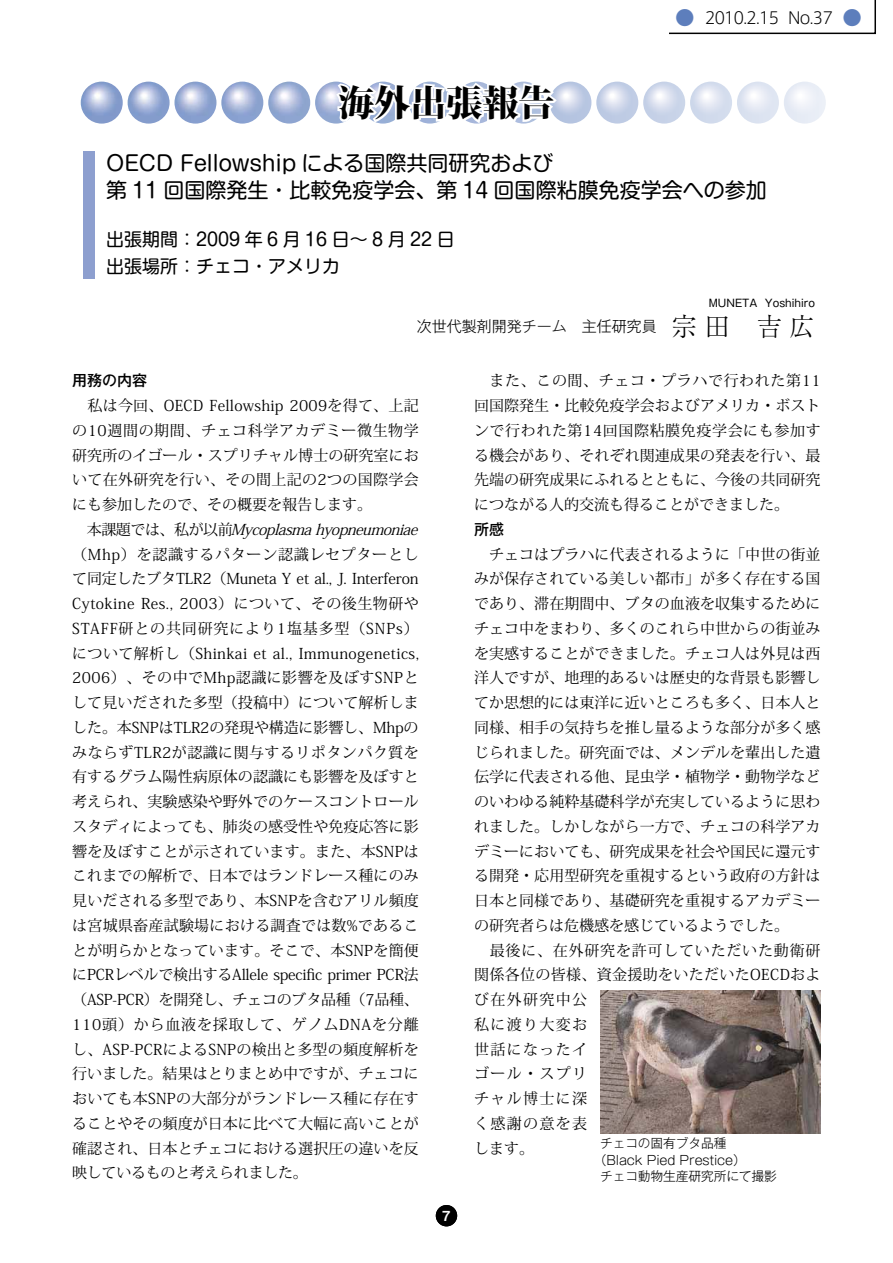
<style>
.page{position:relative;width:893px;height:1263px;background:#fff}
.page>*{position:absolute;margin:0;border:0;box-sizing:border-box;transform-origin:0 0}
.t1{font:36px "Koz Min Pro Heavy 90 msp RKSJ H";color:#000}
.t2{font:21px/27px "Shin M Go Pro Regular 90 msp RKSJ H";color:#000}
.t3{font:18px/27px "Shin M Go Pro Regular 90 msp RKSJ H";color:#000}
.t4{font:16.5px "Axis Std Light 90 msp RKSJ H";letter-spacing:-.08em;color:#000}
.t5{font:15px/24.8px "Koz Min Pro Regular 90 msp RKSJ H";letter-spacing:.005em;color:#000}
.t6{font:15px "Gothic MB101 Pro Light 90 msp RKSJ H";color:#000}
.t7{font:15px "Gothic MB101 Pro Medium 90 msp RKSJ H";color:#000}
.t8{font:13.8px "Midashi Go Pro MB31 90 msp RKSJ H";color:#fff}
.t9{font:12.75px "Gothic MB101 Pro Light 90 msp RKSJ H";letter-spacing:-.01em;color:#000}
.t10{font:10.5px "Gothic MB101 Pro Regular 90 msp RKSJ H";color:#000}
.s1{font-size:19.5px;color:#5d7ebc}
.s2{font-family:"Ryumin Pro Light 90 msp RKSJ H";font-size:25.5px}
.s3{font-style:italic}
</style>
<div class="page">
<img style="left:600px;top:991px;width:220px;height:143px">
<img style="left:81px;top:82px;width:42px;height:42px;border-radius:50%">
<img style="left:128px;top:82px;width:42px;height:42px;border-radius:50%">
<img style="left:174px;top:82px;width:42px;height:42px;border-radius:50%">
<img style="left:221px;top:82px;width:42px;height:42px;border-radius:50%">
<img style="left:268px;top:82px;width:42px;height:42px;border-radius:50%">
<img style="left:315px;top:82px;width:42px;height:42px;border-radius:50%">
<img style="left:549px;top:82px;width:42px;height:42px;border-radius:50%">
<img style="left:596px;top:82px;width:42px;height:42px;border-radius:50%">
<img style="left:643px;top:82px;width:42px;height:42px;border-radius:50%">
<img style="left:690px;top:82px;width:42px;height:42px;border-radius:50%">
<img style="left:737px;top:82px;width:42px;height:42px;border-radius:50%">
<img style="left:784px;top:82px;width:42px;height:42px;border-radius:50%">
<svg style="left:669px;top:0;width:207px;height:35px"></svg>
<div style="left:436px;top:1205px;width:21px;height:21px;background:#000;border-radius:50%"></div>
<svg style="left:333px;top:81px;width:226px;height:43px"></svg>
<div style="left:84px;top:151px;width:11px;height:128px;background:#8d9fcf"></div>
<h1 class="t1" style="left:338px;top:89px;width:217px">海外出張報告</h1>
<p class="t4" style="left:675px;top:12px;width:188px"><span class="s1">●</span> 2010.2.15 No.37 <span class="s1">●</span></p>
<h2 class="t2" style="left:106px;top:152px;width:662px">OECD Fellowship による国際共同研究および<br>第 11 回国際発生・比較免疫学会、第 14 回国際粘膜免疫学会への参加</h2>
<p class="t3" style="left:106px;top:228px;width:350px">出張期間：2009 年 6 月 16 日～ 8 月 22 日出張場所：チェコ・アメリカ</p>
<p class="t10" style="left:709px;top:300px;width:108px">MUNETA Yoshihiro</p>
<p class="t6" style="left:417px;top:321px;width:400px">次世代製剤開発チーム　主任研究員 <span class="s2">宗田 吉広</span></p>
<p class="t7" style="left:72px;top:375px;width:76px">用務の内容</p>
<p class="t5" style="left:72px;top:395px;width:351px">　私は今回、OECD Fellowship 2009を得て、上記の10週間の期間、チェコ科学アカデミー微生物学研究所のイゴール・スプリチャル博士の研究室において在外研究を行い、その間上記の2つの国際学会にも参加したので、その概要を報告します。<br>　本課題では、私が以前 <span class="s3">Mycoplasmahyopneumoniae</span>（Mhp）を認識するパターン認識レセプターとして同定したブタTLR2（Muneta Y et al., J. Interferon<br>Cytokine Res., 2003）について、その後生物研や<br>STAFF研との共同研究により1塩基多型（SNPs）について解析し（Shinkai et al., Immunogenetics,<br>2006）、その中でMhp認識に影響を及ぼすSNPとして見いだされた多型（投稿中）について解析しました。本SNPはTLR2の発現や構造に影響し、MhpのみならずTLR2が認識に関与するリポタンパク質を有するグラム陽性病原体の認識にも影響を及ぼすと考えられ、実験感染や野外でのケースコントロールスタディによっても、肺炎の感受性や免疫応答に影響を及ぼすことが示されています。また、本SNPはこれまでの解析で、日本ではランドレース種にのみ見いだされる多型であり、本SNPを含むアリル頻度は宮城県畜産試験場における調査では数%であることが明らかとなっています。そこで、本SNPを簡便にPCRレベルで検出するAllele specific primer PCR法（ASP-PCR）を開発し、チェコのブタ品種（7品種、<br>110頭）から血液を採取して、ゲノムDNAを分離し、ASP-PCRによるSNPの検出と多型の頻度解析を行いました。結果はとりまとめ中ですが、チェコにおいても本SNPの大部分がランドレース種に存在することやその頻度が日本に比べて大幅に高いことが確認され、日本とチェコにおける選択圧の違いを反映しているものと考えられました。</p>
<p class="t8" style="left:443px;top:1211px;width:9px">7</p>
<p class="t5" style="left:474px;top:370px;width:348px;text-align:justify">　また、この間、チェコ・プラハで行われた第11回国際発生・比較免疫学会およびアメリカ・ボストンで行われた第14回国際粘膜免疫学会にも参加する機会があり、それぞれ関連成果の発表を行い、最先端の研究成果にふれるとともに、今後の共同研究につながる人的交流も得ることができました。</p>
<p class="t7" style="left:474px;top:524px;width:31px">所感</p>
<p class="t5" style="left:474px;top:544px;width:348px">　チェコはプラハに代表されるように「中世の街並みが保存されている美しい都市」が多く存在する国であり、滞在期間中、ブタの血液を収集するためにチェコ中をまわり、多くのこれら中世からの街並みを実感することができました。チェコ人は外見は西洋人ですが、地理的あるいは歴史的な背景も影響してか思想的には東洋に近いところも多く、日本人と同様、相手の気持ちを推し量るような部分が多く感じられました。研究面では、メンデルを輩出した遺伝学に代表される他、昆虫学・植物学・動物学などのいわゆる純粋基礎科学が充実しているように思われました。しかしながら一方で、チェコの科学アカデミーにおいても、研究成果を社会や国民に還元する開発・応用型研究を重視するという政府の方針は日本と同様であり、基礎研究を重視するアカデミーの研究者らは危機感を感じているようでした。<br>　最後に、在外研究を許可していただいた動衛研関係各位の皆様、資金援助をいただいたOECDおよび在外研究中公<br>私に渡り大変お<br>世話になったイ<br>ゴール・スプリ<br>チャル博士に深<br>く感謝の意を表<br>します。</p>
<p class="t9" style="left:600px;top:1139px;width:128px">チェコの固有ブタ品種</p>
<p class="t9" style="left:594px;top:1155px;width:154px">（Black Pied Prestice）</p>
<p class="t9" style="left:600px;top:1172px;width:178px">チェコ動物生産研究所にて撮影</p>
</div>
